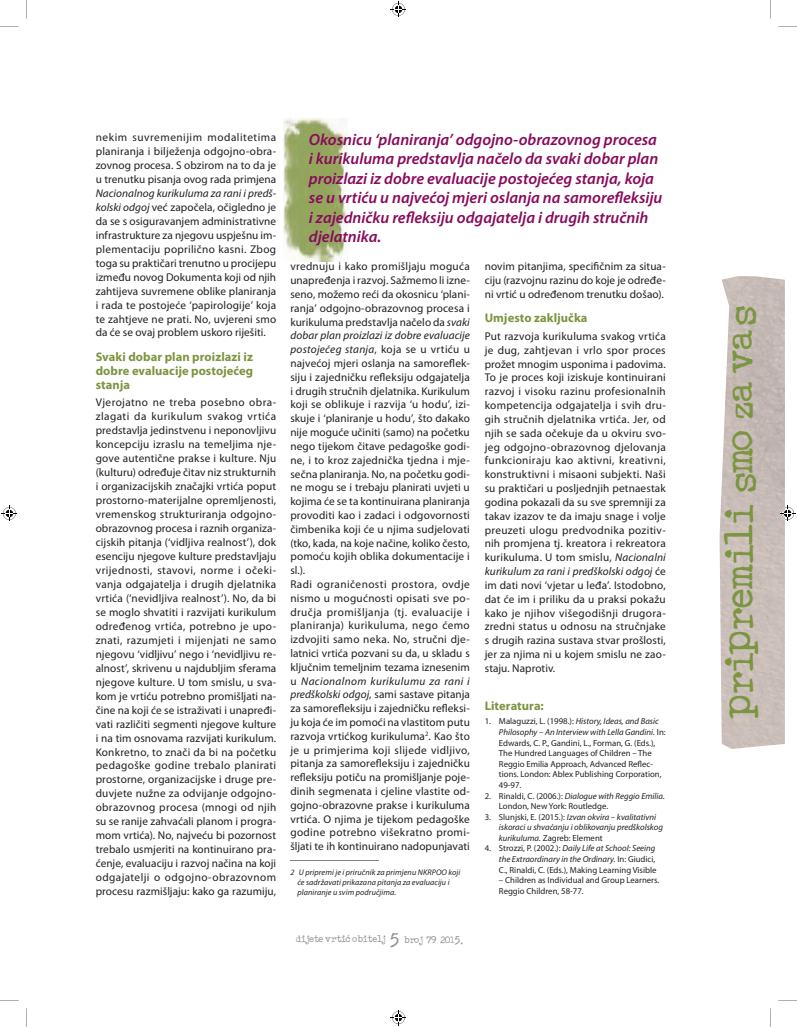
<style>
.page{position:relative;width:797px;height:1027px;background:#fff}
.page>*{position:absolute;margin:0;border:0;box-sizing:border-box;transform-origin:0 0}
.t1{font:31.25px "ACOUSTICBASSV";color:#7b9540}
.t2{font:italic 600 16.25px/19.5px "Myriad Pro";color:#880a5b}
.t3{font:700 12.5px/14px "Myriad Pro";letter-spacing:.005em;color:#7b9540;text-align:justify}
.t4{font:11.25px/14px "Myriad Pro";letter-spacing:.01em;color:#231f20;text-align:justify}
.t5{font:8.75px/10.6px "Myriad Pro";color:#231f20}
.t6{font:italic 8.75px/10.6px "Myriad Pro";color:#231f20}
.t7{font:italic 8.12px/10px "Myriad Pro";letter-spacing:.015em;color:#231f20}
.t8{font:7.5px "ACOUSTICBASSV";color:#939598}
.s1{font-style:italic}
.s2{font-style:normal}
.s3{font-size:12.5px}
</style>
<div class="page">
<img style="left:719px;top:276px;width:66px;height:473px">
<img style="left:284px;top:119px;width:63px;height:143px">
<hr style="left:290px;top:860px;width:89px;height:1px;background:#808285">
<svg style="left:770px;top:0;width:1px;height:19px"></svg>
<svg style="left:26px;top:0;width:1px;height:19px"></svg>
<svg style="left:778px;top:26px;width:19px;height:1px"></svg>
<svg style="left:0;top:26px;width:19px;height:1px"></svg>
<svg style="left:778px;top:1000px;width:19px;height:1px"></svg>
<svg style="left:0;top:1000px;width:19px;height:1px"></svg>
<svg style="left:770px;top:1008px;width:1px;height:19px"></svg>
<svg style="left:26px;top:1008px;width:1px;height:19px"></svg>
<svg style="left:391px;top:2px;width:15px;height:15px"></svg>
<svg style="left:391px;top:1010px;width:15px;height:15px"></svg>
<svg style="left:2px;top:506px;width:15px;height:15px"></svg>
<svg style="left:780px;top:506px;width:15px;height:15px"></svg>
<p class="t4" style="left:96px;top:130px;width:182px">nekim suvremenijim modalitetima planiranja i bilježenja odgojno-obra&shy;zovnog procesa. S obzirom na to da je u trenutku pisanja ovog rada primjena</p>
<p class="t4" style="left:96px;top:186px;width:182px"><span class="s1">Nacionalnog kurikuluma za rani i predš&shy;kolski odgoj</span> već započela, očigledno je da se s osiguravanjem administrativne infrastrukture za njegovu uspješnu im&shy;plementaciju poprilično kasni. Zbog toga su praktičari trenutno u procijepu između novog Dokumenta koji od njih zahtijeva suvremene oblike planiranja i rada te postojeće ‘papirologije’ koja te zahtjeve ne prati. No, uvjereni smo da će se ovaj problem uskoro riješiti.</p>
<p class="t3" style="left:96px;top:349px;width:159px">Svaki dobar plan proizlazi iz dobre evaluacije postojećeg stanja</p>
<p class="t4" style="left:96px;top:396px;width:182px">Vjerojatno ne treba posebno obra&shy;zlagati da kurikulum svakog vrtića predstavlja jedinstvenu i neponovljivu koncepciju izraslu na temeljima nje&shy;gove autentične prakse i kulture. Nju (kulturu) određuje čitav niz strukturnih i organizacijskih značajki vrtića poput prostorno-materijalne opremljenosti, vremenskog strukturiranja odgojno&shy;obrazovnog procesa i raznih organiza&shy;cijskih pitanja (‘vidljiva realnost’), dok esenciju njegove kulture predstavljaju vrijednosti, stavovi, norme i očeki&shy;vanja odgajatelja i drugih djelatnika vrtića (‘nevidljiva realnost’). No, da bi se moglo shvatiti i razvijati kurikulum određenog vrtića, potrebno je upo&shy;znati, razumjeti i mijenjati ne samo njegovu ‘vidljivu’ nego i ‘nevidljivu re&shy;alnost’, skrivenu u najdubljim sferama njegove kulture. U tom smislu, u sva&shy;kom je vrtiću potrebno promišljati na&shy;čine na koji će se istraživati i unapređi&shy;vati različiti segmenti njegove kulture i na tim osnovama razvijati kurikulum.<br>Konkretno, to znači da bi na početku pedagoške godine trebalo planirati prostorne, organizacijske i druge pre&shy;duvjete nužne za odvijanje odgojno&shy;obrazovnog procesa (mnogi od njih su se ranije zahvaćali planom i progra&shy;mom vrtića). No, najveću bi pozornost trebalo usmjeriti na kontinuirano pra&shy;ćenje, evaluaciju i razvoj načina na koji odgajatelji o odgojno-obrazovnom procesu razmišljaju: kako ga razumiju,</p>
<p class="t2" style="left:309px;top:130px;width:355px">Okosnicu ‘planiranja’ odgojno-obrazovnog procesa i kurikuluma predstavlja načelo da svaki dobar plan proizlazi iz dobre evaluacije postojećeg stanja, koja se u vrtiću u najvećoj mjeri oslanja na samorefleksiju i zajedničku refleksiju odgajatelja i drugih stručnih djelatnika.</p>
<p class="t4" style="left:290px;top:260px;width:181px;text-align:left">vrednuju i kako promišljaju moguća unapređenja i razvoj. Sažmemo li izne&shy;seno, možemo reći da okosnicu ‘plani&shy;ranja’ odgojno-obrazovnog procesa i kurikuluma predstavlja načelo da <span class="s1">svaki dobar plan proizlazi iz dobre evaluacije postojećeg stanja</span>, koja se u vrtiću u najvećoj mjeri oslanja na samoreflek&shy;siju i zajedničku refleksiju odgajatelja i drugih stručnih djelatnika. Kurikulum koji se oblikuje i razvija ‘u hodu’, izi&shy;skuje i ‘planiranje u hodu’, što dakako nije moguće učiniti (samo) na početku nego tijekom čitave pedagoške godi&shy;ne, i to kroz zajednička tjedna i mje&shy;sečna planiranja. No, na početku godi&shy;ne mogu se i trebaju planirati uvjeti u kojima će se ta kontinuirana planiranja provoditi kao i zadaci i odgovornosti čimbenika koji će u njima sudjelovati (tko, kada, na koje načine, koliko često, pomoću kojih oblika dokumentacije i sl.).<br>Radi ograničenosti prostora, ovdje nismo u mogućnosti opisati sve po&shy;dručja promišljanja (tj. evaluacije i planiranja) kurikuluma, nego ćemo izdvojiti samo neka. No, stručni dje&shy;latnici vrtića pozvani su da, u skladu s ključnim temeljnim tezama iznesenim u <span class="s1">Nacionalnom kurikulumu za rani i predškolski odgoj</span>, sami sastave pitanja za samorefleksiju i zajedničku refleksi&shy;ju koja će im pomoći na vlastitom putu razvoja vrtićkog kurikuluma<sup>2</sup>. Kao što je u primjerima koji slijede vidljivo, pitanja za samorefleksiju i zajedničku refleksiju potiču na promišljanje poje&shy;dinih segmenata i cjeline vlastite od&shy;gojno-obrazovne prakse i kurikuluma vrtića. O njima je tijekom pedagoške godine potrebno višekratno promi&shy;šljati te ih kontinuirano nadopunjavati</p>
<p class="t7" style="left:297px;top:867px;width:164px;text-indent:-7px">2 U pripremi je i priručnik za primjenu NKRPOO koji će sadržavati prikazana pitanja za evaluaciju i planiranje u svim područjima.</p>
<p class="t4" style="left:485px;top:260px;width:182px">novim pitanjima, specifičnim za situa&shy;ciju (razvojnu razinu do koje je određe&shy;ni vrtić u određenom trenutku došao).</p>
<p class="t3" style="left:485px;top:311px;width:104px">Umjesto zaključka</p>
<p class="t4" style="left:485px;top:329px;width:182px">Put razvoja kurikuluma svakog vrtića je dug, zahtjevan i vrlo spor proces prožet mnogim usponima i padovima.<br>To je proces koji iziskuje kontinuirani razvoj i visoku razinu profesionalnih kompetencija odgajatelja i svih dru&shy;gih stručnih djelatnika vrtića. Jer, od njih se sada očekuje da u okviru svo&shy;jeg odgojno-obrazovnog djelovanja funkcioniraju kao aktivni, kreativni, konstruktivni i misaoni subjekti. Naši su praktičari u posljednjih petnaestak godina pokazali da su sve spremniji za takav izazov te da imaju snage i volje preuzeti ulogu predvodnika pozitiv&shy;nih promjena tj. kreatora i rekreatora kurikuluma. U tom smislu, <span class="s1">Nacionalni kurikulum za rani i predškolski odgoj</span> će im dati novi ‘vjetar u leđa’. Istodobno, dat će im i priliku da u praksi pokažu kako je njihov višegodišnji drugora&shy;zredni status u odnosu na stručnjake s drugih razina sustava stvar prošlosti, jer za njima ni u kojem smislu ne zao&shy;staju. Naprotiv.</p>
<p class="t3" style="left:485px;top:699px;width:61px">Literatura:</p>
<p class="t5" style="left:499px;top:716px;width:168px;text-indent:-14px">1. Malaguzzi, L. (1998.): <span class="s1">History, Ideas, and Basic Philosophy – An Interview with Lella Gandini.</span> In:<br>Edwards, C. P., Gandini, L., Forman, G. (Eds.), The Hundred Languages of Children – The Reggio Emilia Approach, Advanced Reflec&shy;tions. London: Ablex Publishing Corporation, 49-97.</p>
<p class="t5" style="left:499px;top:790px;width:168px;text-indent:-14px">2. Rinaldi, C. (2006.): <span class="s1">Dialogue with Reggio Emilia.<br></span>London, New York: Routledge.</p>
<p class="t6" style="left:499px;top:811px;width:165px;text-indent:-14px"><span class="s2">3. Slunjski, E. (2015.):</span> Izvan okvira – kvalitativni iskoraci u shvaćanju i oblikovanju predškolskog kurikuluma. <span class="s2">Zagreb: Element</span></p>
<p class="t5" style="left:499px;top:843px;width:159px;text-indent:-14px">4. Strozzi, P. (2002.): <span class="s1">Daily Life at School: Seeing the Extraordinary in the Ordinary.</span> In: Giudici,<br>C., Rinaldi, C. (Eds.), Making Learning Visible</p>
<p class="t5" style="left:499px;top:875px;width:162px">– Children as Individual and Group Learners.<br>Reggio Children, 58-77.</p>
<p class="t8" style="left:296px;top:933px;width:173px">dijete vrtić obitelj <span class="s3">5</span> broj 79 2015.</p>
<h1 class="t1" style="left:714px;top:719px;width:414px;rotate:-90deg">pripremili smo za vas</h1>
</div>
